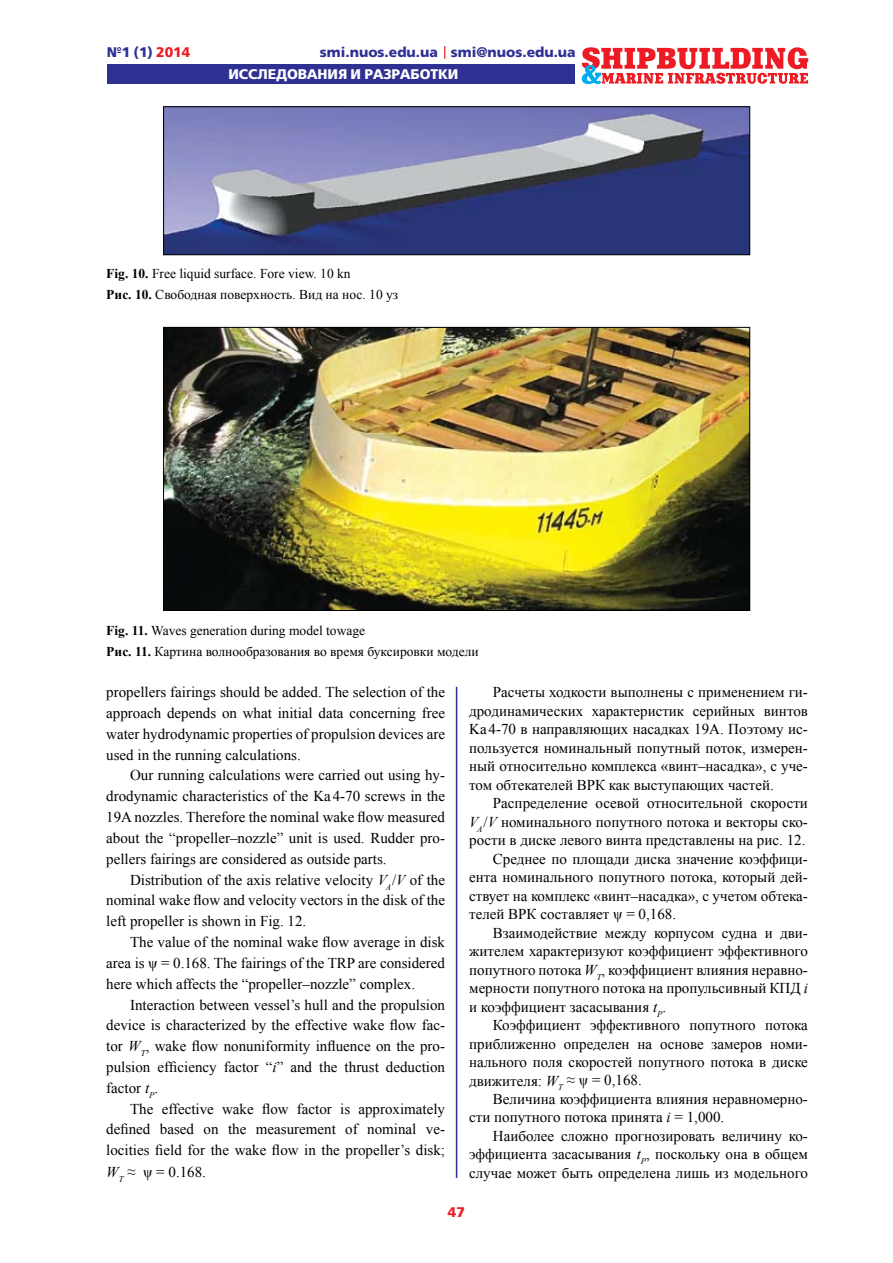
<style>
.page{position:relative;width:893px;height:1263px;background:#fff}
.page>*{position:absolute;margin:0;border:0;box-sizing:border-box;transform-origin:0 0}
.t1{font:15px/20.9px "Times New Roman";color:#000;text-align:justify}
.t2{font:13.95px "Free Set Bold C";color:#2e3192}
.t3{font:13.95px "Free Set Bold C";color:#fff}
.t4{font:13.95px "Free Set Bold C";color:#ed1c24}
.t5{font:13.5px/20.4px "Times New Roman";color:#000}
.s1{color:#ed1c24}
.s2{font-weight:700}
.s3{font-style:italic}
</style>
<div class="page">
<svg style="left:582px;top:47px;width:227px;height:38px"></svg>
<div style="left:107px;top:64px;width:468px;height:19px;background:#2e3192"></div>
<svg style="left:444px;top:46px;width:1px;height:13px"></svg>
<hr style="left:456px;top:687px;width:1px;height:491px;background:#2e3192">
<img style="left:165px;top:329px;width:583px;height:280px">
<div style="left:163px;top:327px;width:587px;height:284px;border:1px solid #000"></div>
<img style="left:165px;top:108px;width:583px;height:145px">
<div style="left:163px;top:106px;width:587px;height:149px;border:1px solid #000"></div>
<p class="t2" style="left:107px;top:44px;width:85px">№1 (1) <span class="s1">2014</span></p>
<p class="t2" style="left:320px;top:44px;width:257px">smi.nuos.edu.ua smi@nuos.edu.ua</p>
<p class="t3" style="left:228px;top:67px;width:231px">ИССЛЕДОВАНИЯ И РАЗРАБОТКИ</p>
<p class="t5" style="left:106px;top:263px;width:293px"><span class="s2">Fig. 10.</span> Free liquid surface. Fore view. 10 kn<br><span class="s2">Рис. 10.</span> Свободная поверхность. Вид на нос. 10 уз</p>
<p class="t5" style="left:106px;top:620px;width:374px"><span class="s2">Fig. 11.</span> Waves generation during model towage<br><span class="s2">Рис. 11.</span> Картина волнообразования во время буксировки модели</p>
<p class="t1" style="left:106px;top:681px;width:340px">propellers fairings should be added. The selection of the approach depends on what initial data concerning free water hydrodynamic properties of propulsion devices are used in the running calculations.</p>
<p class="t1" style="left:106px;top:765px;width:340px;text-indent:24px">Our running calculations were carried out using hy&shy;drodynamic characteristics of the Ka4-70 screws in the 19A nozzles. Therefore the nominal wake flow measured about the “propeller–nozzle” unit is used. Rudder pro&shy;pellers fairings are considered as outside parts.</p>
<p class="t1" style="left:106px;top:869px;width:340px;text-indent:24px">Distribution of the axis relative velocity <span class="s3">V</span><sub>A</sub>/<span class="s3">V</span> of the nominal wake flow and velocity vectors in the disk of the left propeller is shown in Fig. 12.</p>
<p class="t1" style="left:106px;top:931px;width:340px;text-indent:24px">The value of the nominal wake flow average in disk area is ψ = 0.168. The fairings of the TRP are considered here which affects the “propeller–nozzle” complex.</p>
<p class="t1" style="left:106px;top:994px;width:340px;text-indent:24px">Interaction between vessel’s hull and the propulsion device is characterized by the effective wake flow fac&shy;tor <span class="s3">W</span><sub>T</sub>, wake flow nonuniformity influence on the pro&shy;pulsion efficiency factor “<span class="s3">i</span>” and the thrust deduction factor <span class="s3">t</span><sub>P</sub>.</p>
<p class="t1" style="left:106px;top:1098px;width:340px;text-indent:24px">The effective wake flow factor is approximately defined based on the measurement of nominal ve&shy;locities field for the wake flow in the propeller’s disk; <span class="s3">W</span><sub>T</sub> ≈ ψ = 0.168.</p>
<p class="t1" style="left:469px;top:683px;width:340px;line-height:18.5px;text-indent:24px">Расчеты ходкости выполнены с применением ги&shy;дродинамических характеристик серийных винтов Ka 4-70 в направляющих насадках 19A. Поэтому ис&shy;пользуется номинальный попутный поток, измерен&shy;ный относительно комплекса «винт–насадка», с уче&shy;том обтекателей ВРК как выступающих частей.</p>
<p class="t1" style="left:493px;top:792px;width:316px">Распределение осевой относительной скорости</p>
<p class="t1" style="left:469px;top:811px;width:340px"><span class="s3">V</span><sub>A</sub>/<span class="s3">V</span> номинального попутного потока и векторы ско-</p>
<p class="t1" style="left:469px;top:829px;width:338px">рости в диске левого винта представлены на рис. 12.</p>
<p class="t1" style="left:493px;top:848px;width:316px">Среднее по площади диска значение коэффици-</p>
<p class="t1" style="left:469px;top:866px;width:340px">ента номинального попутного потока, который дей-</p>
<p class="t1" style="left:469px;top:885px;width:340px">ствует на комплекс «винт–насадка», с учетом обтека-</p>
<p class="t1" style="left:469px;top:903px;width:208px">телей ВРК составляет ψ = 0,168.</p>
<p class="t1" style="left:493px;top:922px;width:316px">Взаимодействие между корпусом судна и дви-</p>
<p class="t1" style="left:469px;top:940px;width:340px">жителем характеризуют коэффициент эффективного</p>
<p class="t1" style="left:469px;top:959px;width:340px">попутного потока <span class="s3">W</span><sub>T</sub>, коэффициент влияния неравно-</p>
<p class="t1" style="left:469px;top:977px;width:340px">мерности попутного потока на пропульсивный КПД <span class="s3">i</span></p>
<p class="t1" style="left:469px;top:996px;width:199px">и коэффициент засасывания <span class="s3">t</span><sub>P</sub>.</p>
<p class="t1" style="left:493px;top:1014px;width:316px">Коэффициент эффективного попутного потока</p>
<p class="t1" style="left:469px;top:1033px;width:340px">приближенно определен на основе замеров номи-</p>
<p class="t1" style="left:469px;top:1051px;width:340px">нального поля скоростей попутного потока в диске</p>
<p class="t1" style="left:469px;top:1070px;width:174px">движителя: <span class="s3">W</span><sub>T</sub> ≈ ψ = 0,168.</p>
<p class="t1" style="left:493px;top:1088px;width:316px">Величина коэффициента влияния неравномерно-</p>
<p class="t1" style="left:469px;top:1107px;width:257px">сти попутного потока принята <span class="s3">i</span> = 1,000.</p>
<p class="t1" style="left:493px;top:1125px;width:316px">Наиболее сложно прогнозировать величину ко-</p>
<p class="t1" style="left:469px;top:1144px;width:340px">эффициента засасывания <span class="s3">t</span><sub>P</sub>, поскольку она в общем</p>
<p class="t1" style="left:469px;top:1162px;width:340px">случае может быть определена лишь из модельного</p>
<p class="t4" style="left:448px;top:1204px;width:19px">47</p>
</div>
